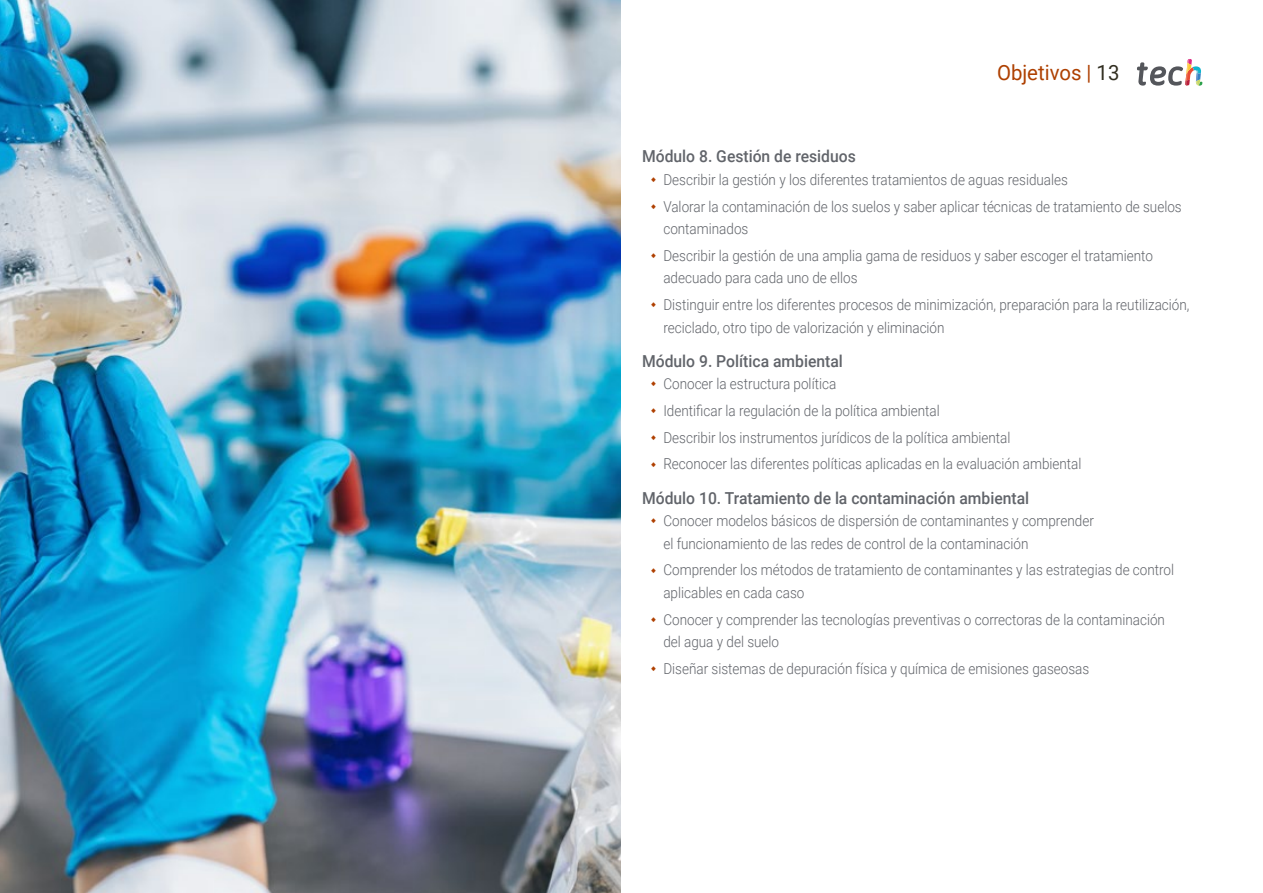
<style>
.page{position:relative;width:1263px;height:893px;background:#fff}
.page>*{position:absolute;margin:0;border:0;box-sizing:border-box;transform-origin:0 0}
.t1{font:21px "Roboto";color:#ae4000}
.t2{font:500 16.5px "Roboto";color:#61646a;scale:.95 1}
.t3{font:300 15px/26.7px "Roboto";color:#61646a;scale:.9 1}
.s1{color:#312e20}
</style>
<div class="page">
<svg style="left:1137px;top:59px;width:65px;height:27px"></svg>
<img style="left:0;top:0;width:621px;height:893px">
<h1 class="t1" style="left:997px;top:57px;width:124px">Objetivos | <span class="s1">13</span></h1>
<p class="t2" style="left:642px;top:145px;width:226px">Módulo 8. Gestión de residuos</p>
<p class="t3" style="left:663px;top:166px;width:577px">Describir la gestión y los diferentes tratamientos de aguas residuales<br>Valorar la contaminación de los suelos y saber aplicar técnicas de tratamiento de suelos</p>
<p class="t3" style="left:663px;top:215px;width:546px">contaminados<br>Describir la gestión de una amplia gama de residuos y saber escoger el tratamiento</p>
<p class="t3" style="left:663px;top:264px;width:586px">adecuado para cada uno de ellos<br>Distinguir entre los diferentes procesos de minimización, preparación para la reutilización,</p>
<p class="t3" style="left:663px;top:313px;width:314px">reciclado, otro tipo de valorización y eliminación</p>
<p class="t2" style="left:642px;top:349px;width:213px">Módulo 9. Política ambiental</p>
<p class="t3" style="left:663px;top:370px;width:466px">Conocer la estructura política<br>Identificar la regulación de la política ambiental<br>Describir los instrumentos jurídicos de la política ambiental<br>Reconocer las diferentes políticas aplicadas en la evaluación ambiental</p>
<p class="t2" style="left:642px;top:486px;width:409px">Módulo 10. Tratamiento de la contaminación ambiental</p>
<p class="t3" style="left:663px;top:509px;width:480px;line-height:22.5px">Conocer modelos básicos de dispersión de contaminantes y comprender el funcionamiento de las redes de control de la contaminación</p>
<p class="t3" style="left:663px;top:558px;width:569px;line-height:22.5px">Comprender los métodos de tratamiento de contaminantes y las estrategias de control aplicables en cada caso</p>
<p class="t3" style="left:663px;top:607px;width:559px;line-height:22.5px">Conocer y comprender las tecnologías preventivas o correctoras de la contaminación del agua y del suelo</p>
<p class="t3" style="left:663px;top:655px;width:475px">Diseñar sistemas de depuración física y química de emisiones gaseosas</p>
</div>
